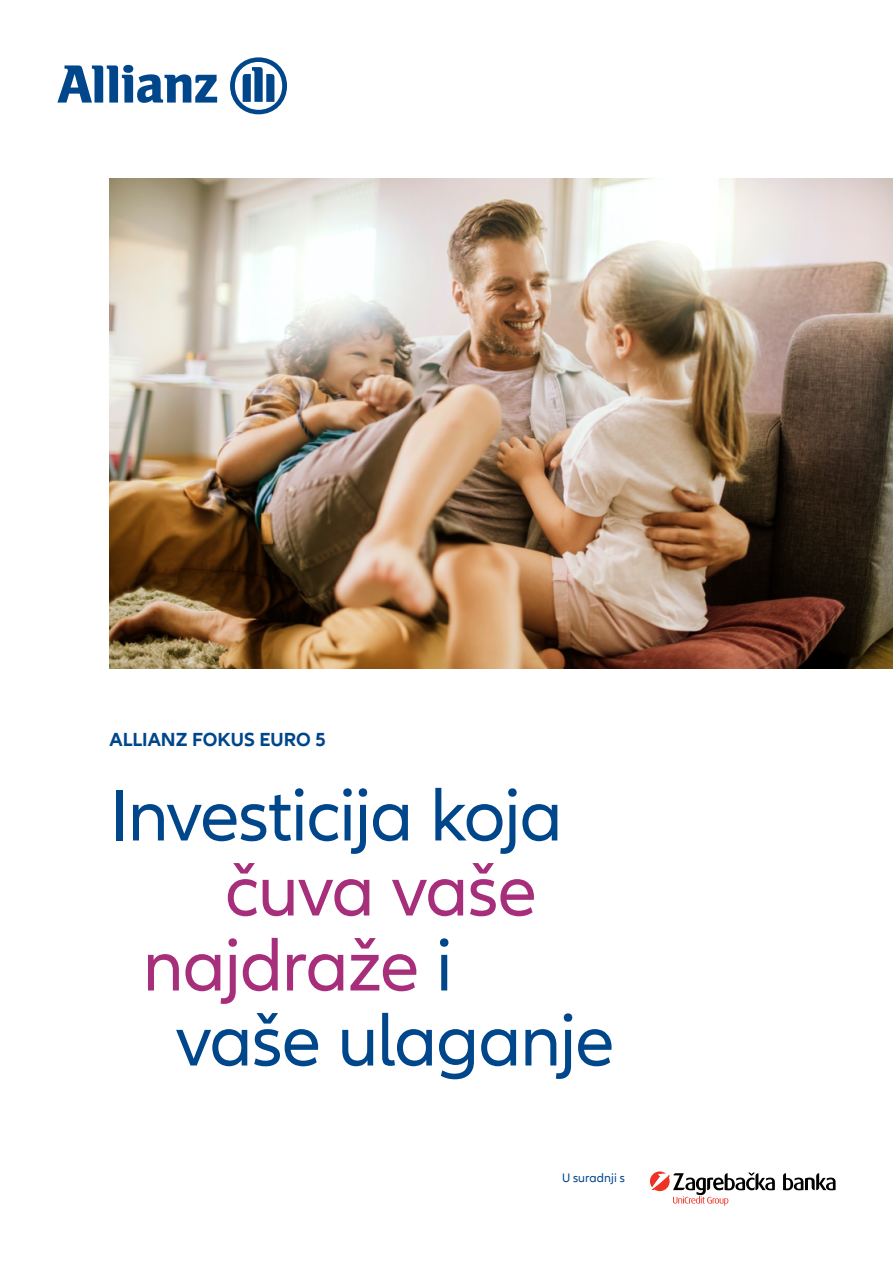
<style>
.page{position:relative;width:893px;height:1263px;background:#fff}
.page>*{position:absolute;margin:0;border:0;box-sizing:border-box;transform-origin:0 0}
.t1{font:75px "Allianz Neo";letter-spacing:-.015em;color:#00468b}
.t2{font:75px "Allianz Neo";letter-spacing:-.015em;color:#a62e7a}
.t3{font:700 19.5px "Allianz Neo";letter-spacing:-.005em;color:#00468b}
.t4{font:12.6px "Allianz Neo";letter-spacing:.005em;color:#00468b}
.s1{color:#00468b}
</style>
<div class="page">
<svg style="left:57px;top:65px;width:160px;height:38px"></svg>
<svg style="left:230px;top:57px;width:57px;height:57px"></svg>
<img style="left:109px;top:179px;width:784px;height:489px">
<svg style="left:783px;top:1173px;width:53px;height:17px"></svg>
<svg style="left:650px;top:1171px;width:125px;height:34px"></svg>
<p class="t3" style="left:109px;top:729px;width:218px">ALLIANZ FOKUS EURO 5</p>
<p class="t1" style="left:109px;top:773px;width:455px">Investicija koja</p>
<p class="t2" style="left:225px;top:848px;width:313px">čuva vaše</p>
<p class="t2" style="left:142px;top:923px;width:312px">najdraže <span class="s1">i</span></p>
<p class="t1" style="left:175px;top:998px;width:440px">vaše ulaganje</p>
<p class="t4" style="left:562px;top:1170px;width:64px">U suradnji s</p>
</div>
